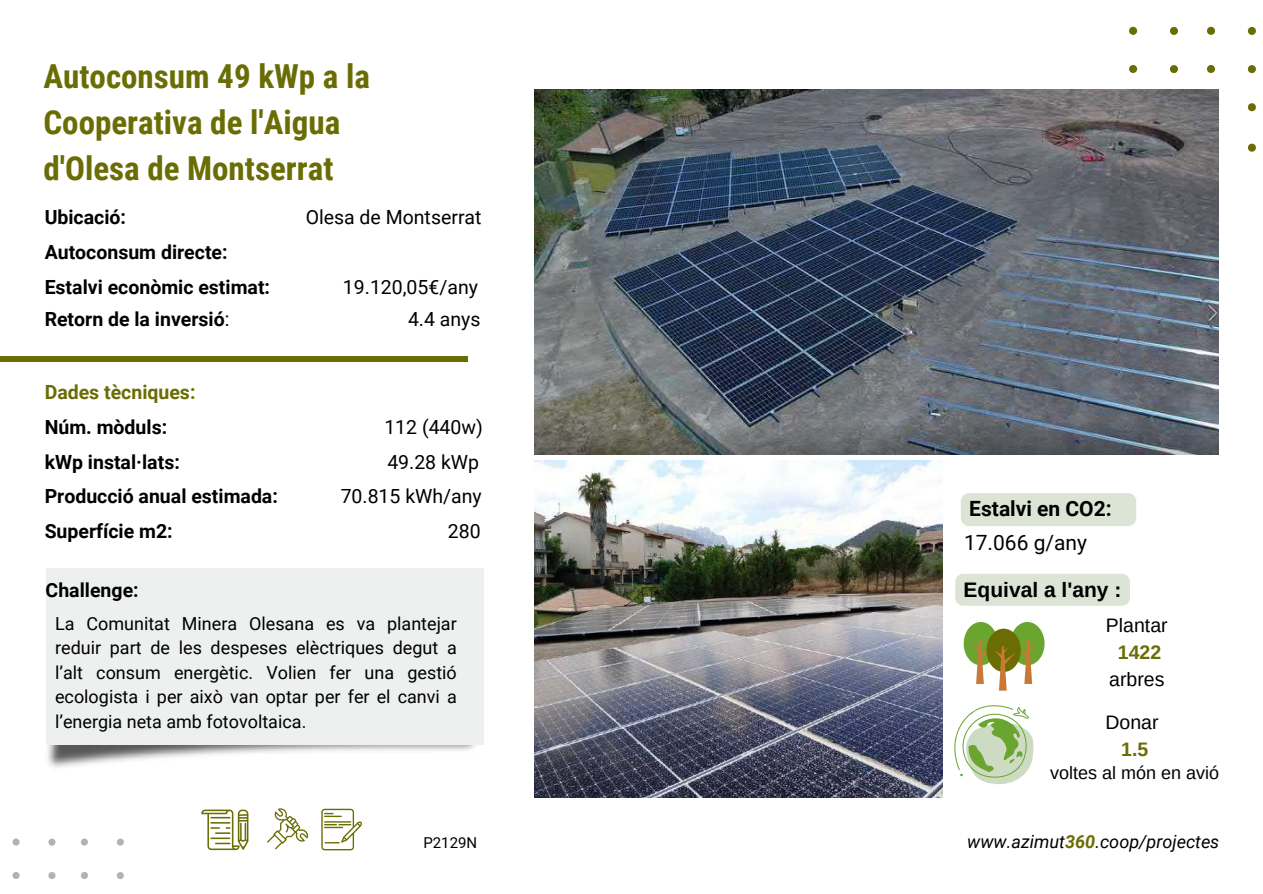
<style>
.page{position:relative;width:1263px;height:894px;background:#fff}
.page>*{position:absolute;margin:0;border:0;box-sizing:border-box;transform-origin:0 0}
.t1{font:700 33px/46px "Roboto Condensed";color:#6a6d04}
.t2{font:700 21px "Arimo";color:#000}
.t3{font:700 21px "Roboto";color:#000}
.t4{font:21px "Roboto";color:#000}
.t5{font:700 19.5px/34.8px "Roboto";color:#000}
.t6{font:19.5px "Roboto";color:#000}
.t7{font:19.5px "Arimo";color:#000}
.t8{font:700 19.5px "Roboto";color:#6a6d04}
.t9{font:700 19.5px "Arimo";color:#6a6d04}
.t10{font:18px/24.5px "Roboto";color:#000;text-align:justify}
.t11{font:italic 18px "Roboto";color:#000}
.t12{font:18px "Arimo";color:#000}
.t13{font:15px "Roboto";color:#000}
.s1{font-weight:400}
.s2{font-weight:700;color:#6a6d04}
</style>
<div class="page">
<svg style="left:201px;top:809px;width:47px;height:40px"></svg>
<svg style="left:1129px;top:27px;width:127px;height:125px"></svg>
<img style="left:534px;top:89px;width:684px;height:365px">
<img style="left:534px;top:460px;width:409px;height:337px">
<svg style="left:267px;top:808px;width:41px;height:41px"></svg>
<svg style="left:321px;top:808px;width:41px;height:42px"></svg>
<svg style="left:12px;top:838px;width:112px;height:41px"></svg>
<img style="left:47px;top:745px;width:428px;height:23px">
<div style="left:46px;top:568px;width:437px;height:177px;background:#eef0f0"></div>
<div style="left:1010px;top:621px;width:34px;height:44px;background:#69a52f;border-radius:50%"></div>
<div style="left:964px;top:621px;width:34px;height:44px;background:#69a52f;border-radius:50%"></div>
<div style="left:986px;top:628px;width:35px;height:43px;background:#6a6d04;border-radius:50%"></div>
<svg style="left:972px;top:639px;width:64px;height:51px"></svg>
<div style="left:955px;top:574px;width:175px;height:31px;background:#dce5d5"></div>
<div style="left:961px;top:493px;width:175px;height:33px;background:#dce5d5"></div>
<div style="left:0;top:355px;width:468px;height:6px;background:#6a6d04"></div>
<svg style="left:954px;top:705px;width:80px;height:79px"></svg>
<h1 class="t1" style="left:43px;top:53px;width:328px">Autoconsum 49 kWp a la<br>Cooperativa de l'Aigua d'Olesa de Montserrat</h1>
<p class="t5" style="left:45px;top:200px;width:83px">Ubicació:</p>
<p class="t6" style="left:306px;top:206px;width:177px">Olesa de Montserrat</p>
<p class="t5" style="left:45px;top:235px;width:227px">Autoconsum directe:<br>Estalvi econòmic estimat:</p>
<p class="t6" style="left:343px;top:276px;width:137px">19.120,05€/any</p>
<p class="t5" style="left:45px;top:301px;width:186px">Retorn de la inversió<span class="s1">:</span></p>
<p class="t6" style="left:408px;top:307px;width:74px">4.4 anys</p>
<p class="t8" style="left:45px;top:380px;width:152px">Dades tècniques:</p>
<p class="t5" style="left:45px;top:409px;width:124px">Núm. mòduls:</p>
<p class="t6" style="left:384px;top:415px;width:100px">112 (440w)</p>
<p class="t5" style="left:45px;top:444px;width:137px">kWp instal·lats:</p>
<p class="t6" style="left:387px;top:450px;width:93px">49.28 kWp</p>
<p class="t5" style="left:45px;top:479px;width:235px">Producció anual estimada:</p>
<p class="t6" style="left:341px;top:485px;width:143px">70.815 kWh/any</p>
<p class="t5" style="left:45px;top:514px;width:130px">Superfície m2:</p>
<p class="t6" style="left:448px;top:520px;width:34px">280</p>
<p class="t5" style="left:46px;top:572px;width:95px">Challenge:</p>
<p class="t10" style="left:55px;top:611px;width:403px">La Comunitat Minera Olesana es va plantejar reduir part de les despeses elèctriques degut a l’alt consum energètic. Volien fer una gestió ecologista i per això van optar per fer el canvi a l’energia neta amb fotovoltaica.</p>
<p class="t13" style="left:423px;top:833px;width:55px">P2129N</p>
<p class="t3" style="left:969px;top:496px;width:144px">Estalvi en CO2:</p>
<p class="t4" style="left:964px;top:530px;width:124px">17.066 g/any</p>
<p class="t2" style="left:964px;top:578px;width:159px">Equival a l'any :</p>
<p class="t7" style="left:1106px;top:614px;width:63px">Plantar</p>
<p class="t9" style="left:1118px;top:641px;width:45px">1422</p>
<p class="t7" style="left:1109px;top:668px;width:57px">arbres</p>
<p class="t7" style="left:1105px;top:710px;width:55px">Donar</p>
<p class="t9" style="left:1121px;top:737px;width:29px">1.5</p>
<p class="t12" style="left:1050px;top:762px;width:170px">voltes al món en avió</p>
<p class="t11" style="left:967px;top:831px;width:254px">www.azimut<span class="s2">360</span>.coop/projectes</p>
</div>
